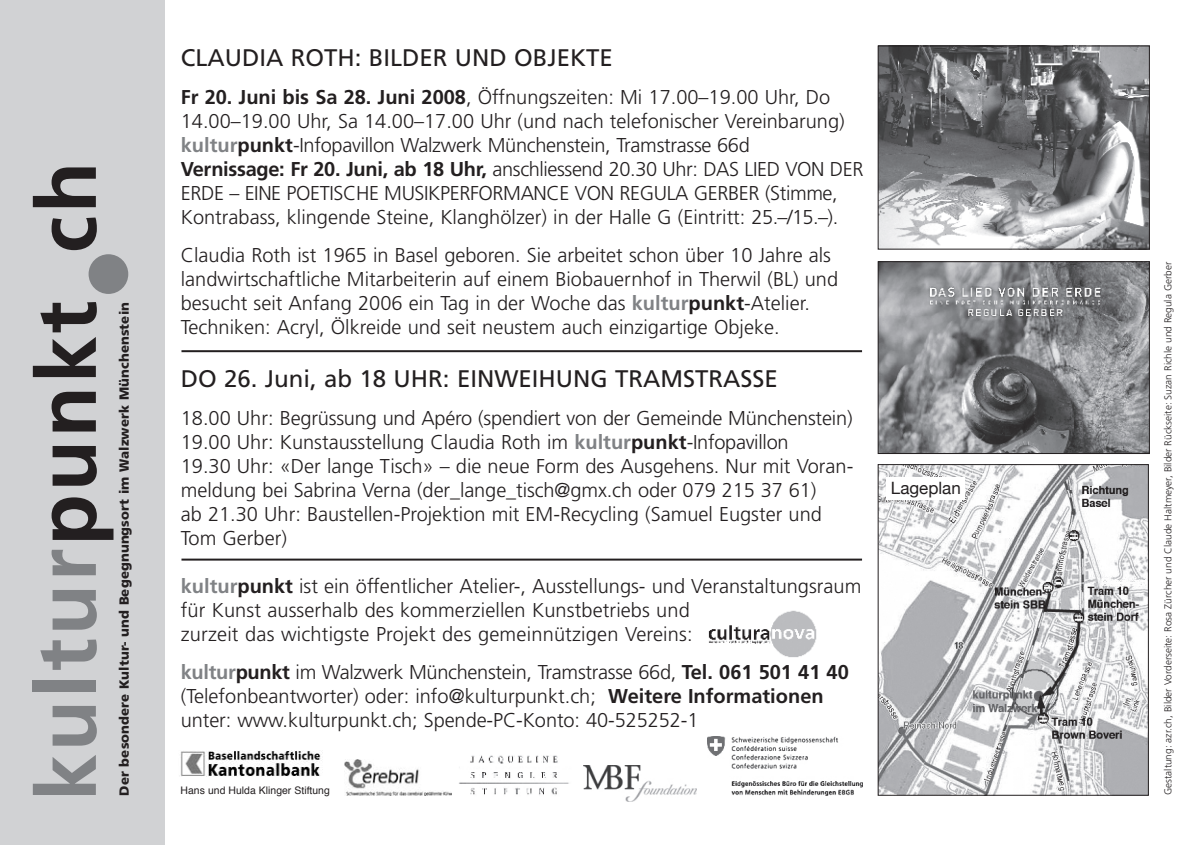
<style>
.page{position:relative;width:1191px;height:845px;background:#fff}
.page>*{position:absolute;margin:0;border:0;box-sizing:border-box;transform-origin:0 0}
.t1{font:700 84px "Frutiger";letter-spacing:.035em;color:#231f20}
.t2{font:24px "Frutiger";color:#231f20}
.t3{font:300 20px/24px "Frutiger";color:#231f20}
.t4{font:300 20px/24px "Frutiger";letter-spacing:-.02em;color:#231f20}
.t5{font:17px "Helvetica Neue";color:#231f20}
.t6{font:900 13.2px "Frutiger";letter-spacing:.01em;color:#231f20}
.t7{font:10.4px "Helvetica";color:#231f20}
.t8{font:300 10px "Frutiger";color:#231f20}
.s1{color:#808285}
.s2{font-weight:700}
.s3{font-weight:700;color:#808285}
</style>
<div class="page">
<div style="left:0;top:0;width:164px;height:845px;background:#d1d2d4"></div>
<div style="left:89px;top:254px;width:39px;height:40px;background:#808285;border-radius:50%"></div>
<img style="left:708px;top:610px;width:109px;height:47px">
<img style="left:344px;top:759px;width:107px;height:36px">
<img style="left:584px;top:766px;width:112px;height:36px">
<img style="left:708px;top:737px;width:154px;height:59px">
<img style="left:180px;top:750px;width:142px;height:26px">
<hr style="left:181px;top:558px;width:681px;height:2px;background:#231f20">
<img style="left:880px;top:48px;width:267px;height:199px">
<div style="left:878px;top:46px;width:271px;height:203px;border:1px solid #231f20"></div>
<img style="left:880px;top:264px;width:267px;height:187px">
<div style="left:878px;top:262px;width:271px;height:191px;border:1px solid #231f20"></div>
<hr style="left:181px;top:350px;width:681px;height:2px;background:#231f20">
<img style="left:880px;top:466px;width:266px;height:327px">
<div style="left:878px;top:464px;width:270px;height:331px;border:1px solid #231f20"></div>
<div style="left:886px;top:477px;width:78px;height:22px;background:#fff"></div>
<img style="left:459px;top:755px;width:110px;height:40px">
<p class="t1" style="left:17px;top:801px;width:641px;rotate:-90deg"><span class="s1">kultur</span>punkt ch</p>
<p class="t6" style="left:116px;top:795px;width:495px;rotate:-90deg">Der besondere Kultur- und Begegnungsort im Walzwerk Münchenstein</p>
<p class="t2" style="left:181px;top:43px;width:434px">CLAUDIA ROTH: BILDER UND OBJEKTE</p>
<p class="t3" style="left:181px;top:85px;width:665px"><span class="s2">Fr 20. Juni bis Sa 28. Juni 2008</span>, Öffnungszeiten: Mi 17.00–19.00 Uhr, Do<br>14.00–19.00 Uhr, Sa 14.00–17.00 Uhr (und nach telefonischer Vereinbarung)</p>
<p class="t3" style="left:181px;top:133px;width:570px"><span class="s3">kultur</span><span class="s2">punkt</span>-Infopavillon Walzwerk Münchenstein, Tramstrasse 66d</p>
<p class="t4" style="left:181px;top:157px;width:684px"><span class="s2">Vernissage: Fr 20. Juni, ab 18 Uhr,</span> anschliessend 20.30 Uhr: DAS LIED VON DER<br>ERDE – EINE POETISCHE MUSIKPERFORMANCE VON REGULA GERBER (Stimme,<br>Kontrabass, klingende Steine, Klanghölzer) in der Halle G (Eintritt: 25.–/15.–).</p>
<p class="t3" style="left:181px;top:243px;width:659px">Claudia Roth ist 1965 in Basel geboren. Sie arbeitet schon über 10 Jahre als landwirtschaftliche Mitarbeiterin auf einem Biobauernhof in Therwil (BL) und besucht seit Anfang 2006 ein Tag in der Woche das <span class="s3">kultur</span><span class="s2">punkt</span>-Atelier.<br>Techniken: Acryl, Ölkreide und seit neustem auch einzigartige Objeke.</p>
<p class="t2" style="left:181px;top:364px;width:598px">DO 26. Juni, ab 18 UHR: EINWEIHUNG TRAMSTRASSE</p>
<p class="t3" style="left:181px;top:406px;width:673px">18.00 Uhr: Begrüssung und Apéro (spendiert von der Gemeinde Münchenstein)</p>
<p class="t3" style="left:181px;top:430px;width:609px">19.00 Uhr: Kunstausstellung Claudia Roth im <span class="s3">kultur</span><span class="s2">punkt</span>-Infopavillon</p>
<p class="t3" style="left:181px;top:454px;width:674px">19.30 Uhr: «Der lange Tisch» – die neue Form des Ausgehens. Nur mit Voran-</p>
<p class="t3" style="left:181px;top:478px;width:637px">meldung bei Sabrina Verna (der_lange_tisch@gmx.ch oder 079 215 37 61)</p>
<p class="t3" style="left:181px;top:502px;width:642px">ab 21.30 Uhr: Baustellen-Projektion mit EM-Recycling (Samuel Eugster und</p>
<p class="t3" style="left:181px;top:526px;width:108px">Tom Gerber)</p>
<p class="t3" style="left:181px;top:574px;width:682px"><span class="s3">kultur</span><span class="s2">punkt</span> ist ein öffentlicher Atelier-, Ausstellungs- und Veranstaltungsraum für Kunst ausserhalb des kommerziellen Kunstbetriebs und</p>
<p class="t3" style="left:181px;top:622px;width:513px">zurzeit das wichtigste Projekt des gemeinnützigen Vereins:</p>
<p class="t3" style="left:181px;top:660px;width:669px"><span class="s3">kultur</span><span class="s2">punkt</span> im Walzwerk Münchenstein, Tramstrasse 66d, <span class="s2">Tel. 061 501 41 40 </span>(Telefonbeantworter) oder: info@kulturpunkt.ch; <span class="s2">Weitere Informationen </span>unter: www.kulturpunkt.ch; Spende-PC-Konto: 40-525252-1</p>
<p class="t7" style="left:181px;top:782px;width:151px">Hans und Hulda Klinger Stiftung</p>
<p class="t5" style="left:891px;top:477px;width:71px">Lageplan</p>
<p class="t8" style="left:1162px;top:795px;width:535px;rotate:-90deg">Gestaltung: azr.ch, Bilder Vorderseite: Rosa Zürcher und Claude Haltmeyer, Bilder Rückseite: Suzan Richle und Regula Gerber</p>
</div>
